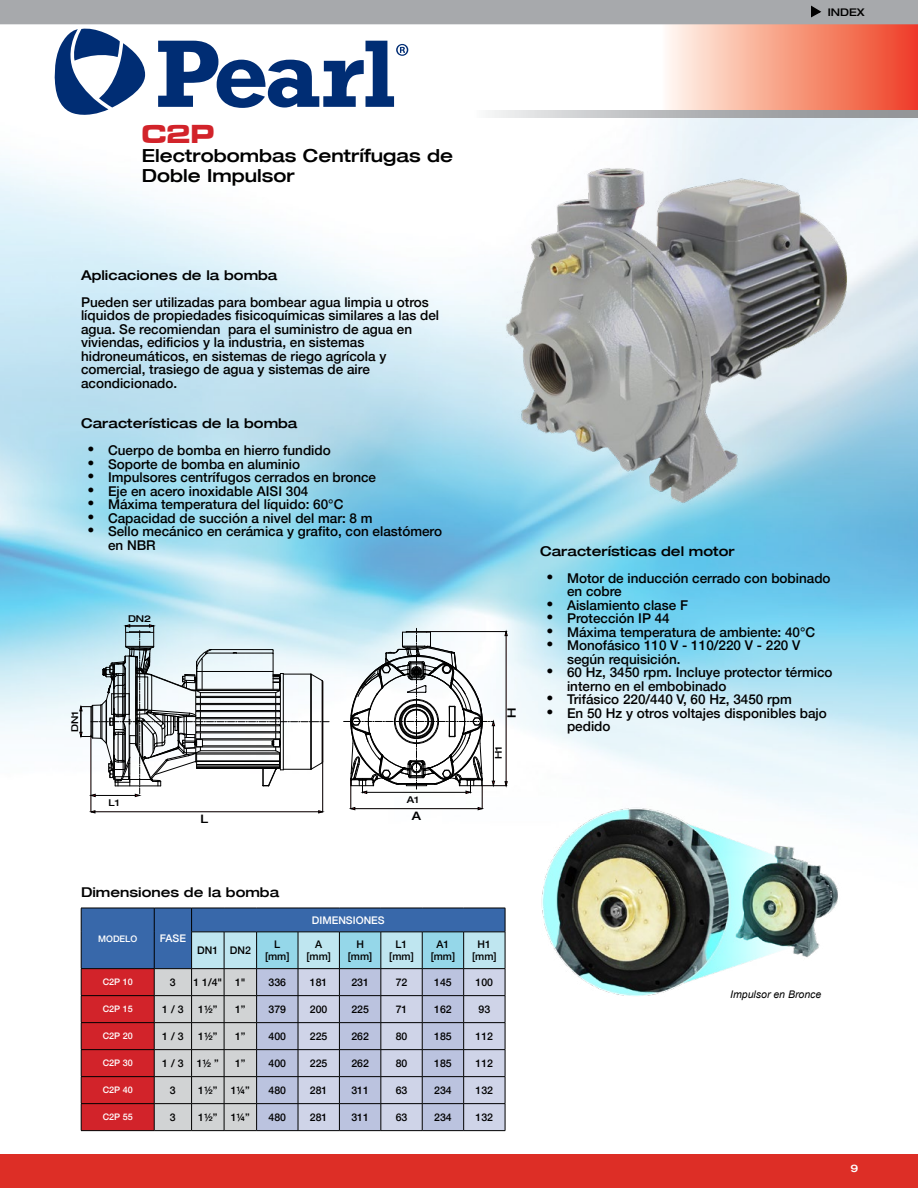
<style>
.page{position:relative;width:918px;height:1188px;background:#fff}
.page>*{position:absolute;margin:0;border:0;box-sizing:border-box;transform-origin:0 0}
.t1{font:27px "Microgramma D Bold Exte";color:#d2232a}
.t2{font:500 expanded 18px/19.5px "Helvetica 63";color:#000}
.t3{font:500 13.5px/13.5px "Helvetica 65";color:#000}
.t4{font:500 expanded 13.5px "Helvetica 63";color:#000}
.t5{font:500 expanded 11.7px "Helvetica 63";color:#000}
.t6{font:500 10.5px/12px "Helvetica 65";color:#000;text-align:center}
.t7{font:italic 10.5px "Arial";color:#000}
.t8{font:500 10.5px "Helvetica 65";color:#fff}
.t9{font:500 expanded 10.5px "Helvetica 63";color:#000}
.t10{font:500 expanded 10.5px "Helvetica 63";color:#fff}
.t11{font:500 expanded 9.3px "Helvetica 63";color:#000}
.t12{font:500 9px "Helvetica 65";color:#fff}
.s1{font-family:"Times";font-weight:400;font-size:18px}
</style>
<div class="page">
<img style="left:0;top:118px;width:918px;height:1014px">
<div style="left:0;top:1154px;width:918px;height:34px;background:#dd2e26"></div>
<svg style="left:488px;top:117px;width:430px;height:1px"></svg>
<hr style="left:91px;top:812px;width:232px;height:1px;background:#000">
<svg style="left:317px;top:809px;width:10px;height:5px"></svg>
<svg style="left:87px;top:809px;width:9px;height:5px"></svg>
<hr style="left:322px;top:682px;width:1px;height:130px;background:#000">
<hr style="left:91px;top:735px;width:1px;height:77px;background:#000">
<svg style="left:343px;top:628px;width:166px;height:183px"></svg>
<svg style="left:79px;top:623px;width:250px;height:175px"></svg>
<img style="left:535px;top:799px;width:311px;height:206px">
<svg style="left:81px;top:908px;width:425px;height:223px;background:#a6a1b6"></svg>
<hr style="left:256px;top:932px;width:1px;height:36px;background:#000">
<hr style="left:257px;top:932px;width:41px;height:1px;background:#000">
<hr style="left:298px;top:932px;width:41px;height:1px;background:#000">
<hr style="left:298px;top:932px;width:1px;height:36px;background:#000">
<hr style="left:339px;top:932px;width:42px;height:1px;background:#000">
<hr style="left:339px;top:932px;width:1px;height:36px;background:#000">
<hr style="left:381px;top:932px;width:41px;height:1px;background:#000">
<hr style="left:381px;top:932px;width:1px;height:36px;background:#000">
<hr style="left:422px;top:932px;width:42px;height:1px;background:#000">
<hr style="left:422px;top:932px;width:1px;height:36px;background:#000">
<hr style="left:464px;top:932px;width:41px;height:1px;background:#000">
<hr style="left:463px;top:932px;width:1px;height:36px;background:#000">
<hr style="left:505px;top:932px;width:1px;height:36px;background:#000">
<img style="left:465px;top:141px;width:410px;height:371px">
<svg style="left:0;top:0;width:918px;height:117px"></svg>
<p class="t9" style="left:828px;top:6px;width:38px">INDEX</p>
<h1 class="t1" style="left:142px;top:115px;width:74px">C2P</h1>
<h2 class="t2" style="left:142px;top:146px;width:313px">Electrobombas Centrífugas de<br>Doble Impulsor</h2>
<p class="t4" style="left:81px;top:267px;width:198px">Aplicaciones de la bomba</p>
<p class="t3" style="left:81px;top:295px;width:360px">Pueden ser utilizadas para bombear agua limpia u otros líquidos de propiedades fisicoquímicas similares a las del agua. Se recomiendan para el suministro de agua en viviendas, edificios y la industria, en sistemas hidroneumáticos, en sistemas de riego agrícola y comercial, trasiego de agua y sistemas de aire acondicionado.</p>
<p class="t4" style="left:81px;top:415px;width:218px">Características de la bomba</p>
<p class="t3" style="left:88px;top:444px;width:245px"><span class="s1">•</span> Cuerpo de bomba en hierro fundido</p>
<p class="t3" style="left:88px;top:457px;width:214px"><span class="s1">•</span> Soporte de bomba en aluminio</p>
<p class="t3" style="left:88px;top:471px;width:290px"><span class="s1">•</span> Impulsores centrífugos cerrados en bronce</p>
<p class="t3" style="left:88px;top:484px;width:222px"><span class="s1">•</span> Eje en acero inoxidable AISI 304</p>
<p class="t3" style="left:88px;top:498px;width:257px"><span class="s1">•</span> Máxima temperatura del líquido: 60°C</p>
<p class="t3" style="left:88px;top:511px;width:286px"><span class="s1">•</span> Capacidad de succión a nivel del mar: 8 m</p>
<p class="t3" style="left:108px;top:525px;width:336px;text-indent:-20px"><span class="s1">•</span> Sello mecánico en cerámica y grafito, con elastómero en NBR</p>
<p class="t11" style="left:128px;top:613px;width:25px">DN2</p>
<p class="t11" style="left:69px;top:732px;width:22px;rotate:-90deg">DN1</p>
<p class="t11" style="left:109px;top:797px;width:12px">L1</p>
<p class="t11" style="left:407px;top:794px;width:14px">A1</p>
<p class="t5" style="left:200px;top:812px;width:9px">L</p>
<p class="t5" style="left:412px;top:809px;width:11px">A</p>
<p class="t5" style="left:504px;top:718px;width:12px;rotate:-90deg">H</p>
<p class="t11" style="left:493px;top:759px;width:14px;rotate:-90deg">H1</p>
<p class="t4" style="left:540px;top:543px;width:196px">Características del motor</p>
<p class="t3" style="left:567px;top:571px;width:265px;text-indent:-20px"><span class="s1">•</span> Motor de inducción cerrado con bobinado en cobre</p>
<p class="t3" style="left:547px;top:598px;width:143px"><span class="s1">•</span> Aislamiento clase F</p>
<p class="t3" style="left:547px;top:612px;width:125px"><span class="s1">•</span> Protección IP 44</p>
<p class="t3" style="left:547px;top:625px;width:270px"><span class="s1">•</span> Máxima temperatura de ambiente: 40°C</p>
<p class="t3" style="left:567px;top:639px;width:235px;text-indent:-20px"><span class="s1">•</span> Monofásico 110 V - 110/220 V - 220 V según requisición.</p>
<p class="t3" style="left:567px;top:666px;width:267px;text-indent:-20px"><span class="s1">•</span> 60 Hz, 3450 rpm. Incluye protector térmico interno en el embobinado</p>
<p class="t3" style="left:547px;top:693px;width:247px"><span class="s1">•</span> Trifásico 220/440 V, 60 Hz, 3450 rpm</p>
<p class="t3" style="left:567px;top:706px;width:261px;text-indent:-20px"><span class="s1">•</span> En 50 Hz y otros voltajes disponibles bajo pedido</p>
<p class="t4" style="left:81px;top:884px;width:200px">Dimensiones de la bomba</p>
<p class="t12" style="left:98px;top:933px;width:41px">MODELO</p>
<p class="t8" style="left:160px;top:932px;width:28px">FASE</p>
<p class="t8" style="left:312px;top:914px;width:74px">DIMENSIONES</p>
<p class="t6" style="left:197px;top:944px;width:55px">DN1 DN2</p>
<p class="t6" style="left:265px;top:938px;width:26px">L [mm]</p>
<p class="t6" style="left:306px;top:938px;width:26px">A [mm]</p>
<p class="t6" style="left:348px;top:938px;width:26px">H [mm]</p>
<p class="t6" style="left:389px;top:938px;width:26px">L1 [mm]</p>
<p class="t6" style="left:431px;top:938px;width:26px">A1 [mm]</p>
<p class="t6" style="left:472px;top:938px;width:26px">H1 [mm]</p>
<p class="t12" style="left:103px;top:977px;width:32px">C2P 10</p>
<p class="t6" style="left:170px;top:976px;width:7px">3</p>
<p class="t6" style="left:193px;top:976px;width:54px">1 1/4" 1"</p>
<p class="t6" style="left:269px;top:976px;width:19px">336</p>
<p class="t6" style="left:310px;top:976px;width:19px">181</p>
<p class="t6" style="left:351px;top:976px;width:19px">231</p>
<p class="t6" style="left:396px;top:976px;width:13px">72</p>
<p class="t6" style="left:434px;top:976px;width:19px">145</p>
<p class="t6" style="left:476px;top:976px;width:19px">100</p>
<p class="t12" style="left:103px;top:1004px;width:32px">C2P 15</p>
<p class="t6" style="left:162px;top:1003px;width:23px">1 / 3</p>
<p class="t6" style="left:198px;top:1003px;width:21px">1½”</p>
<p class="t6" style="left:235px;top:1003px;width:12px">1”</p>
<p class="t6" style="left:269px;top:1003px;width:19px">379</p>
<p class="t6" style="left:310px;top:1003px;width:19px">200</p>
<p class="t6" style="left:351px;top:1003px;width:19px">225</p>
<p class="t6" style="left:396px;top:1003px;width:13px">71</p>
<p class="t6" style="left:434px;top:1003px;width:19px">162</p>
<p class="t6" style="left:479px;top:1003px;width:13px">93</p>
<p class="t12" style="left:103px;top:1031px;width:32px">C2P 20</p>
<p class="t6" style="left:162px;top:1030px;width:23px">1 / 3</p>
<p class="t6" style="left:198px;top:1030px;width:21px">1½”</p>
<p class="t6" style="left:235px;top:1030px;width:12px">1”</p>
<p class="t6" style="left:269px;top:1030px;width:19px">400</p>
<p class="t6" style="left:310px;top:1030px;width:19px">225</p>
<p class="t6" style="left:351px;top:1030px;width:19px">262</p>
<p class="t6" style="left:396px;top:1030px;width:13px">80</p>
<p class="t6" style="left:434px;top:1030px;width:19px">185</p>
<p class="t6" style="left:476px;top:1030px;width:19px">112</p>
<p class="t12" style="left:103px;top:1058px;width:32px">C2P 30</p>
<p class="t6" style="left:162px;top:1057px;width:23px">1 / 3</p>
<p class="t6" style="left:197px;top:1057px;width:24px">1½ ”</p>
<p class="t6" style="left:235px;top:1057px;width:12px">1”</p>
<p class="t6" style="left:269px;top:1057px;width:19px">400</p>
<p class="t6" style="left:310px;top:1057px;width:19px">225</p>
<p class="t6" style="left:351px;top:1057px;width:19px">262</p>
<p class="t6" style="left:396px;top:1057px;width:13px">80</p>
<p class="t6" style="left:434px;top:1057px;width:19px">185</p>
<p class="t6" style="left:476px;top:1057px;width:19px">112</p>
<p class="t12" style="left:103px;top:1085px;width:32px">C2P 40</p>
<p class="t6" style="left:170px;top:1084px;width:7px">3</p>
<p class="t6" style="left:198px;top:1084px;width:21px">1½”</p>
<p class="t6" style="left:231px;top:1084px;width:21px">1¼”</p>
<p class="t6" style="left:269px;top:1084px;width:19px">480</p>
<p class="t6" style="left:310px;top:1084px;width:19px">281</p>
<p class="t6" style="left:351px;top:1084px;width:19px">311</p>
<p class="t6" style="left:396px;top:1084px;width:13px">63</p>
<p class="t6" style="left:434px;top:1084px;width:19px">234</p>
<p class="t6" style="left:476px;top:1084px;width:19px">132</p>
<p class="t12" style="left:103px;top:1112px;width:32px">C2P 55</p>
<p class="t6" style="left:170px;top:1111px;width:7px">3</p>
<p class="t6" style="left:198px;top:1111px;width:21px">1½”</p>
<p class="t6" style="left:231px;top:1111px;width:21px">1¼”</p>
<p class="t6" style="left:269px;top:1111px;width:19px">480</p>
<p class="t6" style="left:310px;top:1111px;width:19px">281</p>
<p class="t6" style="left:351px;top:1111px;width:19px">311</p>
<p class="t6" style="left:396px;top:1111px;width:13px">63</p>
<p class="t6" style="left:434px;top:1111px;width:19px">234</p>
<p class="t6" style="left:476px;top:1111px;width:19px">132</p>
<p class="t7" style="left:730px;top:987px;width:93px">Impulsor en Bronce</p>
<p class="t10" style="left:850px;top:1162px;width:9px">9</p>
</div>
